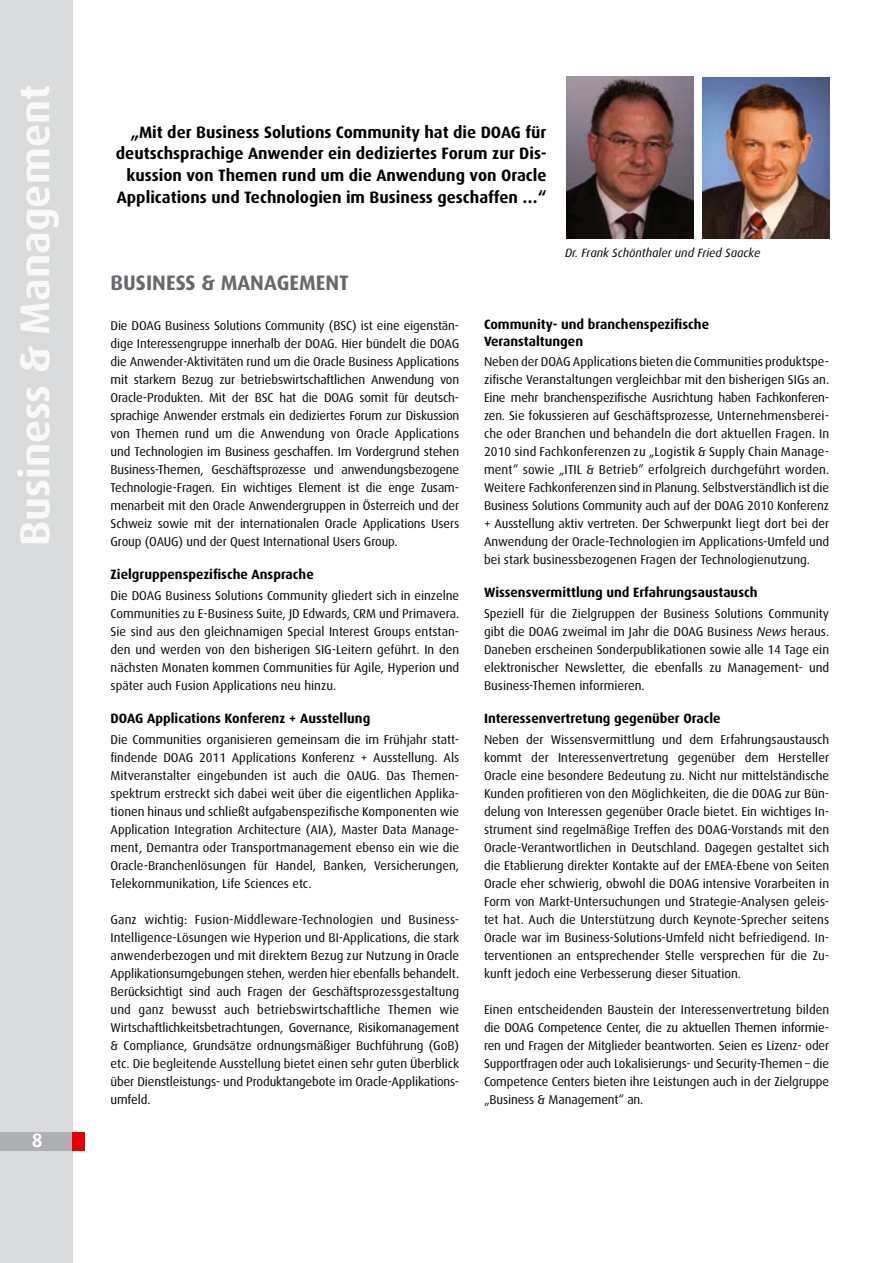
<style>
.page{position:relative;width:893px;height:1263px;background:#fff}
.page>*{position:absolute;margin:0;border:0;box-sizing:border-box;transform-origin:0 0}
.t1{font:700 42px "Dax";color:#f9f9f9}
.t2{font:700 21px "Dax";color:#68676c}
.t3{font:700 19.5px "Dax";color:#fff}
.t4{font:700 16.5px/21.8px "Dax";color:#000;text-align:right}
.t5{font:700 13.5px/16.5px "Dax";color:#000}
.t6{font:12.75px/18px "Dax";color:#000;text-align:justify}
.t7{font:italic 12px "Dax Pro";color:#000}
.s1{font-family:"Dax Pro";font-style:italic}
</style>
<div class="page">
<div style="left:0;top:0;width:72px;height:1263px;background:#d8dadc"></div>
<div style="left:0;top:1132px;width:72px;height:18px;background:#aeafb2"></div>
<div style="left:72px;top:1132px;width:13px;height:18px;background:#e60004"></div>
<img style="left:702px;top:78px;width:128px;height:160px">
<img style="left:567px;top:77px;width:126px;height:161px">
<h1 class="t1" style="left:11px;top:546px;width:463px;rotate:-90deg">Business &amp; Management</h1>
<h3 class="t3" style="left:32px;top:1129px;width:12px">8</h3>
<p class="t4" style="left:116px;top:121px;width:432px">„Mit der Business Solutions Community hat die DOAG für deutschsprachige Anwender ein dediziertes Forum zur Dis&shy;kussion von Themen rund um die Anwendung von Oracle Applications und Technologien im Business geschaffen …“</p>
<p class="t7" style="left:565px;top:245px;width:197px">Dr. Frank Schönthaler und Fried Saacke</p>
<h2 class="t2" style="left:111px;top:270px;width:240px">BUSINESS &amp; MANAGEMENT</h2>
<p class="t6" style="left:111px;top:317px;width:350px">Die DOAG Business Solutions Community (BSC) ist eine eigenstän&shy;dige Interessengruppe innerhalb der DOAG. Hier bündelt die DOAG die Anwender-Aktivitäten rund um die Oracle Business Applications mit starkem Bezug zur betriebswirtschaftlichen Anwendung von Oracle-Produkten. Mit der BSC hat die DOAG somit für deutsch&shy;sprachige Anwender erstmals ein dediziertes Forum zur Diskussion von Themen rund um die Anwendung von Oracle Applications und Technologien im Business geschaffen. Im Vordergrund stehen Business-Themen, Geschäftsprozesse und anwendungsbezogene Technologie-Fragen. Ein wichtiges Element ist die enge Zusam&shy;menarbeit mit den Oracle Anwendergruppen in Österreich und der Schweiz sowie mit der internationalen Oracle Applications Users Group (OAUG) und der Quest International Users Group.</p>
<p class="t5" style="left:111px;top:566px;width:205px">Zielgruppenspezifische Ansprache</p>
<p class="t6" style="left:111px;top:587px;width:350px">Die DOAG Business Solutions Community gliedert sich in einzelne Communities zu E-Business Suite, JD Edwards, CRM und Primavera.<br>Sie sind aus den gleichnamigen Special Interest Groups entstan&shy;den und werden von den bisherigen SIG-Leitern geführt. In den nächsten Monaten kommen Communities für Agile, Hyperion und später auch Fusion Applications neu hinzu.</p>
<p class="t5" style="left:111px;top:710px;width:261px">DOAG Applications Konferenz + Ausstellung</p>
<p class="t6" style="left:111px;top:731px;width:350px">Die Communities organisieren gemeinsam die im Frühjahr statt&shy;findende DOAG 2011 Applications Konferenz + Ausstellung. Als Mitveranstalter eingebunden ist auch die OAUG. Das Themen&shy;spektrum erstreckt sich dabei weit über die eigentlichen Applika&shy;tionen hinaus und schließt aufgabenspezifische Komponenten wie Application Integration Architecture (AIA), Master Data Manage&shy;ment, Demantra oder Transportmanagement ebenso ein wie die Oracle-Branchenlösungen für Handel, Banken, Versicherungen, Telekommunikation, Life Sciences etc.</p>
<p class="t6" style="left:111px;top:911px;width:350px">Ganz wichtig: Fusion-Middleware-Technologien und Business-Intelligence-Lösungen wie Hyperion und BI-Applications, die stark anwenderbezogen und mit direktem Bezug zur Nutzung in Oracle Applikationsumgebungen stehen, werden hier ebenfalls behandelt.<br>Berücksichtigt sind auch Fragen der Geschäftsprozessgestaltung und ganz bewusst auch betriebswirtschaftliche Themen wie Wirtschaftlichkeitsbetrachtungen, Governance, Risikomanagement &amp; Compliance, Grundsätze ordnungsmäßiger Buchführung (GoB) etc. Die begleitende Ausstellung bietet einen sehr guten Überblick über Dienstleistungs- und Produktangebote im Oracle-Applikations&shy;umfeld.</p>
<p class="t5" style="left:484px;top:316px;width:227px">Community- und branchenspezifische<br>Veranstaltungen</p>
<p class="t6" style="left:484px;top:353px;width:347px">Neben der DOAG Applications bieten die Communities produktspe&shy;zifische Veranstaltungen vergleichbar mit den bisherigen SIGs an.<br>Eine mehr branchenspezifische Ausrichtung haben Fachkonferen&shy;zen. Sie fokussieren auf Geschäftsprozesse, Unternehmensberei&shy;che oder Branchen und behandeln die dort aktuellen Fragen. In 2010 sind Fachkonferenzen zu „Logistik &amp; Supply Chain Manage&shy;ment“ sowie „ITIL &amp; Betrieb“ erfolgreich durchgeführt worden.<br>Weitere Fachkonferenzen sind in Planung. Selbstverständlich ist die Business Solutions Community auch auf der DOAG 2010 Konferenz + Ausstellung aktiv vertreten. Der Schwerpunkt liegt dort bei der Anwendung der Oracle-Technologien im Applications-Umfeld und bei stark businessbezogenen Fragen der Technologienutzung.</p>
<p class="t5" style="left:484px;top:584px;width:275px">Wissensvermittlung und Erfahrungsaustausch</p>
<p class="t6" style="left:484px;top:605px;width:347px">Speziell für die Zielgruppen der Business Solutions Community gibt die DOAG zweimal im Jahr die DOAG Business <span class="s1">News</span> heraus.<br>Daneben erscheinen Sonderpublikationen sowie alle 14 Tage ein elektronischer Newsletter, die ebenfalls zu Management- und Business-Themen informieren.</p>
<p class="t5" style="left:484px;top:710px;width:238px">Interessenvertretung gegenüber Oracle</p>
<p class="t6" style="left:484px;top:731px;width:347px">Neben der Wissensvermittlung und dem Erfahrungsaustausch kommt der Interessenvertretung gegenüber dem Hersteller Oracle eine besondere Bedeutung zu. Nicht nur mittelständische Kunden profitieren von den Möglichkeiten, die die DOAG zur Bün&shy;delung von Interessen gegenüber Oracle bietet. Ein wichtiges In&shy;strument sind regelmäßige Treffen des DOAG-Vorstands mit den Oracle-Verantwortlichen in Deutschland. Dagegen gestaltet sich die Etablierung direkter Kontakte auf der EMEA-Ebene von Seiten Oracle eher schwierig, obwohl die DOAG intensive Vorarbeiten in Form von Markt-Untersuchungen und Strategie-Analysen geleis&shy;tet hat. Auch die Unterstützung durch Keynote-Sprecher seitens Oracle war im Business-Solutions-Umfeld nicht befriedigend. In&shy;terventionen an entsprechender Stelle versprechen für die Zu&shy;kunft jedoch eine Verbesserung dieser Situation.</p>
<p class="t6" style="left:484px;top:1001px;width:347px">Einen entscheidenden Baustein der Interessenvertretung bilden die DOAG Competence Center, die zu aktuellen Themen informie&shy;ren und Fragen der Mitglieder beantworten. Seien es Lizenz- oder Supportfragen oder auch Lokalisierungs- und Security-Themen – die Competence Centers bieten ihre Leistungen auch in der Zielgruppe „Business &amp; Management“ an.</p>
</div>
